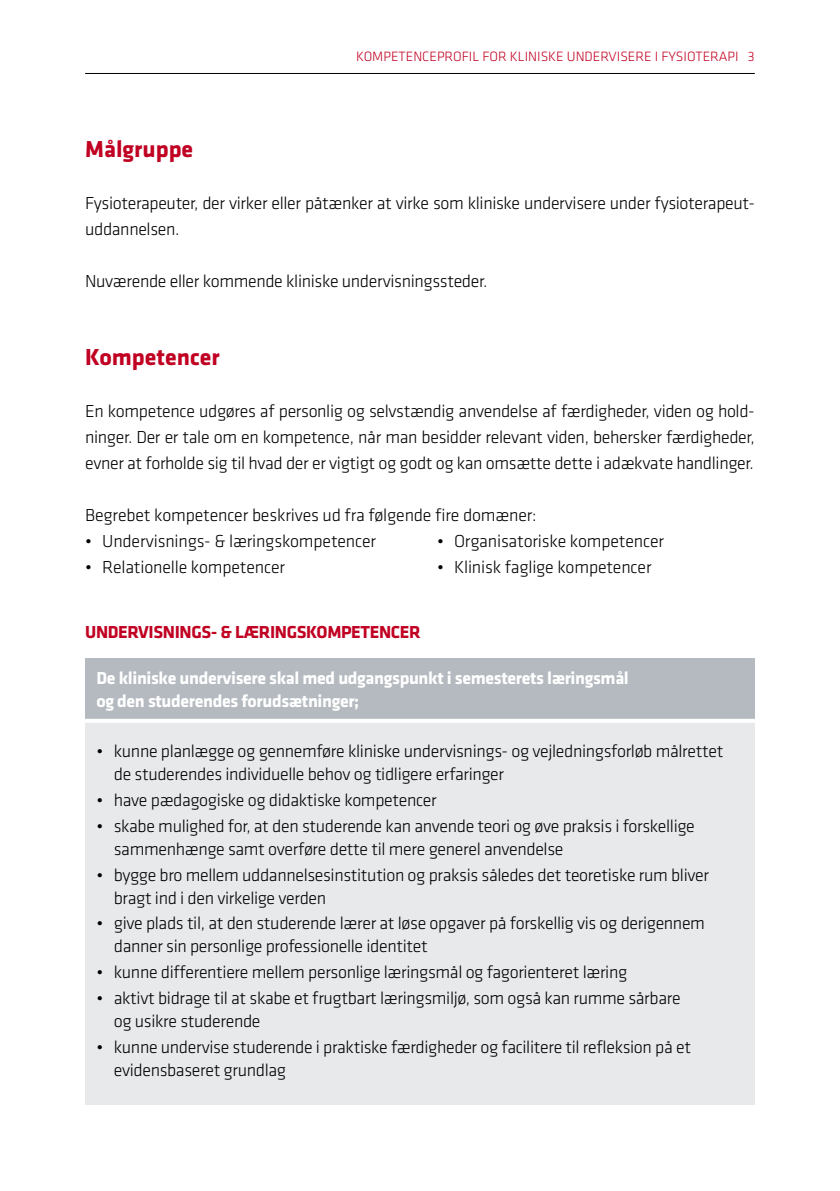
<style>
.page{position:relative;width:840px;height:1191px;background:#fff}
.page>*{position:absolute;margin:0;border:0;box-sizing:border-box;transform-origin:0 0}
.t1{font:700 24px "Klavika";color:#c10122}
.t2{font:300 18px/23px "Klavika";letter-spacing:-.02em;color:#000}
.t3{font:700 18px/23px "Klavika";letter-spacing:-.02em;color:#fff}
.t4{font:700 18px "Klavika";letter-spacing:-.02em;color:#c10122}
.t5{font:300 14px "Klavika";color:#c10122}
</style>
<div class="page">
<hr style="left:85px;top:73px;width:669px;height:1px;background:#000">
<div style="left:85px;top:659px;width:669px;height:62px;background:#b4babf"></div>
<div style="left:85px;top:721px;width:669px;height:383px;background:#e7e9eb"></div>
<hr style="left:85px;top:719px;width:669px;height:4px;background:#fff">
<p class="t5" style="left:356px;top:49px;width:400px">KOMPETENCEPROFIL FOR KLINISKE UNDERVISERE I FYSIOTERAPI 3</p>
<h1 class="t1" style="left:85px;top:135px;width:110px">Målgruppe</h1>
<p class="t2" style="left:85px;top:190px;width:670px;line-height:26px">Fysioterapeuter, der virker eller påtænker at virke som kliniske undervisere under fysioterapeut&shy;uddannelsen.</p>
<p class="t2" style="left:85px;top:269px;width:403px">Nuværende eller kommende kliniske undervisningssteder.</p>
<h1 class="t1" style="left:85px;top:343px;width:136px">Kompetencer</h1>
<p class="t2" style="left:85px;top:398px;width:670px;line-height:26px;text-align:justify">En kompetence udgøres af personlig og selvstændig anvendelse af færdigheder, viden og hold&shy;ninger. Der er tale om en kompetence, når man besidder relevant viden, behersker færdigheder, evner at forholde sig til hvad der er vigtigt og godt og kan omsætte dette i adækvate handlinger.</p>
<p class="t2" style="left:85px;top:503px;width:452px">Begrebet kompetencer beskrives ud fra følgende fire domæner:</p>
<p class="t2" style="left:85px;top:529px;width:292px">• Undervisnings- &amp; læringskompetencer</p>
<p class="t2" style="left:85px;top:555px;width:201px">• Relationelle kompetencer</p>
<p class="t2" style="left:437px;top:529px;width:228px">• Organisatoriske kompetencer</p>
<p class="t2" style="left:437px;top:555px;width:216px">• Klinisk faglige kompetencer</p>
<p class="t4" style="left:85px;top:622px;width:337px">UNDERVISNINGS- &amp; LÆRINGSKOMPETENCER</p>
<p class="t3" style="left:96px;top:666px;width:533px">De kliniske undervisere skal med udgangspunkt i semesterets læringsmål og den studerendes forudsætninger;</p>
<p class="t2" style="left:114px;top:740px;width:610px;text-indent:-17px">• kunne planlægge og gennemføre kliniske undervisnings- og vejledningsforløb målrettet de studerendes individuelle behov og tidligere erfaringer</p>
<p class="t2" style="left:96px;top:788px;width:341px">• have pædagogiske og didaktiske kompetencer</p>
<p class="t2" style="left:114px;top:814px;width:582px;text-indent:-17px">• skabe mulighed for, at den studerende kan anvende teori og øve praksis i forskellige sammenhænge samt overføre dette til mere generel anvendelse</p>
<p class="t2" style="left:114px;top:863px;width:596px;text-indent:-17px">• bygge bro mellem uddannelsesinstitution og praksis således det teoretiske rum bliver bragt ind i den virkelige verden</p>
<p class="t2" style="left:114px;top:912px;width:592px;text-indent:-17px">• give plads til, at den studerende lærer at løse opgaver på forskellig vis og derigennem danner sin personlige professionelle identitet</p>
<p class="t2" style="left:96px;top:961px;width:532px">• kunne differentiere mellem personlige læringsmål og fagorienteret læring</p>
<p class="t2" style="left:114px;top:987px;width:568px;text-indent:-17px">• aktivt bidrage til at skabe et frugtbart læringsmiljø, som også kan rumme sårbare og usikre studerende</p>
<p class="t2" style="left:114px;top:1035px;width:578px;text-indent:-17px">• kunne undervise studerende i praktiske færdigheder og facilitere til refleksion på et evidensbaseret grundlag</p>
</div>
